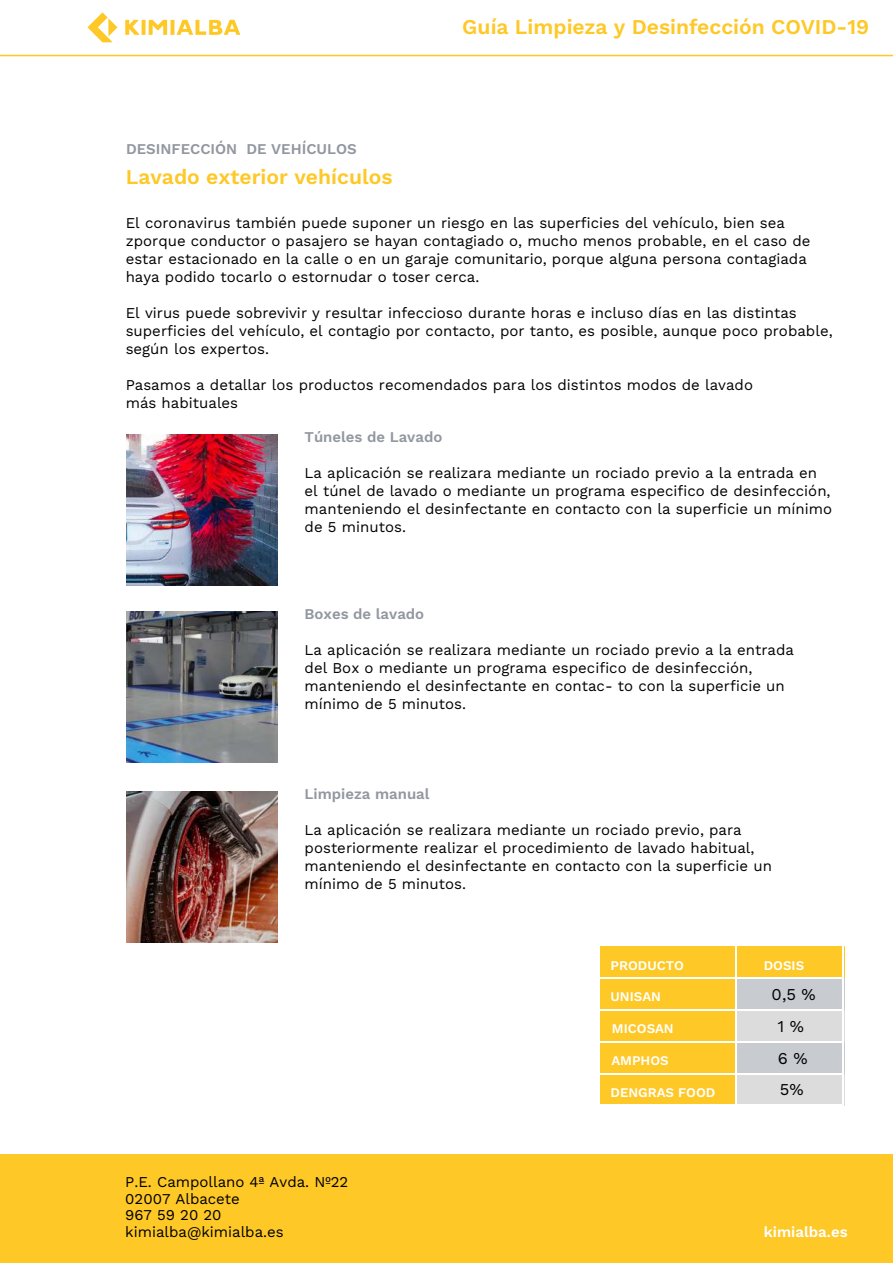
<style>
.page{position:relative;width:893px;height:1263px;background:#fff}
.page>*{position:absolute;margin:0;border:0;box-sizing:border-box;transform-origin:0 0}
.t1{font:600 21px "Work Sans";color:#fec827}
.t2{font:16.5px "Work Sans";color:#000}
.t3{font:15px/18px "Work Sans";color:#000}
.t4{font:600 15px "Work Sans";color:#9297a0}
.t5{font:600 15px "Work Sans";color:#fff}
.t6{font:600 13.2px "Work Sans";color:#fff}
</style>
<div class="page">
<img style="left:126px;top:435px;width:151px;height:150px">
<img style="left:126px;top:611px;width:151px;height:151px">
<img style="left:126px;top:792px;width:151px;height:150px">
<hr style="left:0;top:55px;width:893px;height:1px;background:#fec827">
<div style="left:0;top:1154px;width:893px;height:109px;background:#fec827"></div>
<svg style="left:125px;top:20px;width:115px;height:15px"></svg>
<svg style="left:87px;top:12px;width:30px;height:30px"></svg>
<div style="left:598px;top:946px;width:138px;height:32px;background:#fec827"></div>
<div style="left:736px;top:946px;width:108px;height:32px;background:#fec827"></div>
<div style="left:598px;top:978px;width:138px;height:32px;background:#fec827"></div>
<div style="left:736px;top:978px;width:108px;height:32px;background:#c8cbd0"></div>
<div style="left:598px;top:1010px;width:138px;height:32px;background:#fec827"></div>
<div style="left:736px;top:1010px;width:108px;height:32px;background:#dcdcdc"></div>
<div style="left:598px;top:1042px;width:138px;height:32px;background:#fec827"></div>
<div style="left:736px;top:1042px;width:108px;height:32px;background:#c8cbd0"></div>
<div style="left:598px;top:1074px;width:138px;height:32px;background:#fec827"></div>
<div style="left:736px;top:1074px;width:108px;height:32px;background:#dcdcdc"></div>
<hr style="left:598px;top:940px;width:2px;height:166px;background:#fff">
<hr style="left:735px;top:940px;width:2px;height:164px;background:#fff">
<hr style="left:842px;top:946px;width:2px;height:158px;background:#fff">
<hr style="left:600px;top:977px;width:243px;height:2px;background:#fff">
<hr style="left:600px;top:1009px;width:243px;height:2px;background:#fff">
<hr style="left:600px;top:1041px;width:243px;height:2px;background:#fff">
<hr style="left:600px;top:1073px;width:243px;height:2px;background:#fff">
<hr style="left:598px;top:1104px;width:246px;height:2px;background:#fff">
<p class="t4" style="left:126px;top:138px;width:232px">DESINFECCIÓN DE VEHÍCULOS</p>
<h1 class="t1" style="left:462px;top:11px;width:409px">Guía Limpieza y Desinfección COVID-19</h1>
<h1 class="t1" style="left:126px;top:161px;width:268px">Lavado exterior vehículos</h1>
<p class="t3" style="left:126px;top:213px;width:686px">El coronavirus también puede suponer un riesgo en las superficies del vehículo, bien sea zporque conductor o pasajero se hayan contagiado o, mucho menos probable, en el caso de estar estacionado en la calle o en un garaje comunitario, porque alguna persona contagiada haya podido tocarlo o estornudar o toser cerca.</p>
<p class="t3" style="left:126px;top:303px;width:709px">El virus puede sobrevivir y resultar infeccioso durante horas e incluso días en las distintas superficies del vehículo, el contagio por contacto, por tanto, es posible, aunque poco probable, según los expertos.</p>
<p class="t3" style="left:126px;top:375px;width:629px">Pasamos a detallar los productos recomendados para los distintos modos de lavado más habituales</p>
<p class="t4" style="left:305px;top:426px;width:139px">Túneles de Lavado</p>
<p class="t3" style="left:305px;top:463px;width:529px">La aplicación se realizara mediante un rociado previo a la entrada en el túnel de lavado o mediante un programa especifico de desinfección, manteniendo el desinfectante en contacto con la superficie un mínimo de 5 minutos.</p>
<p class="t4" style="left:305px;top:602px;width:121px">Boxes de lavado</p>
<p class="t3" style="left:305px;top:640px;width:491px">La aplicación se realizara mediante un rociado previo a la entrada del Box o mediante un programa especifico de desinfección, manteniendo el desinfectante en contac- to con la superficie un mínimo de 5 minutos.</p>
<p class="t4" style="left:305px;top:783px;width:127px">Limpieza manual</p>
<p class="t3" style="left:305px;top:820px;width:469px">La aplicación se realizara mediante un rociado previo, para posteriormente realizar el procedimiento de lavado habitual, manteniendo el desinfectante en contacto con la superficie un mínimo de 5 minutos.</p>
<p class="t3" style="left:125px;top:1173px;width:224px;line-height:16.5px">P.E. Campollano 4ª Avda. Nº22<br>02007 Albacete<br>967 59 20 20 kimialba@kimialba.es</p>
<p class="t6" style="left:611px;top:955px;width:75px">PRODUCTO</p>
<p class="t6" style="left:764px;top:955px;width:42px">DOSIS</p>
<p class="t6" style="left:611px;top:987px;width:52px">UNISAN</p>
<p class="t2" style="left:772px;top:982px;width:46px">0,5 %</p>
<p class="t6" style="left:612px;top:1018px;width:63px">MICOSAN</p>
<p class="t2" style="left:778px;top:1014px;width:28px">1 %</p>
<p class="t6" style="left:611px;top:1050px;width:59px">AMPHOS</p>
<p class="t2" style="left:778px;top:1046px;width:31px">6 %</p>
<p class="t6" style="left:611px;top:1082px;width:106px">DENGRAS FOOD</p>
<p class="t2" style="left:780px;top:1077px;width:25px">5%</p>
<p class="t5" style="left:764px;top:1220px;width:85px">kimialba.es</p>
</div>
